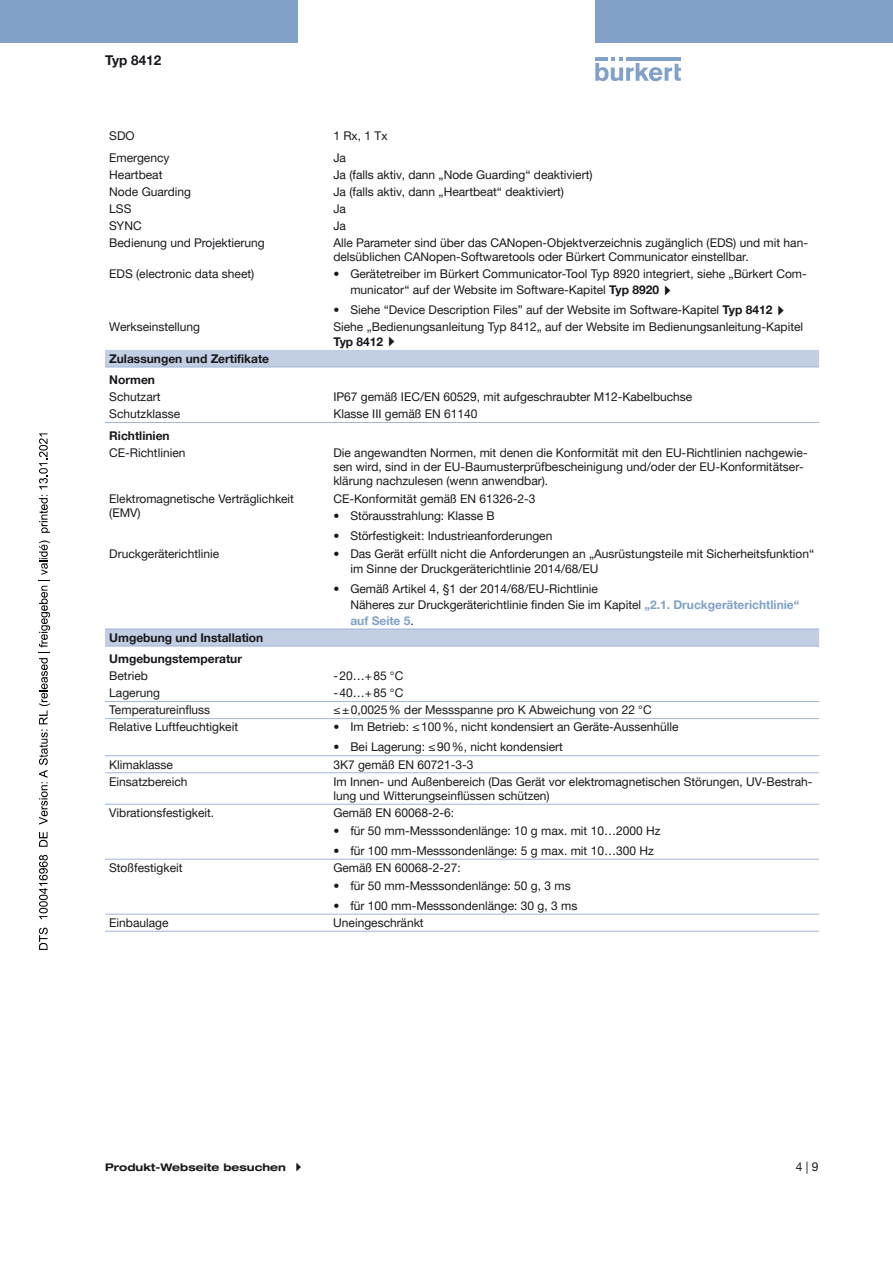
<style>
.page{position:relative;width:893px;height:1263px;background:#fff}
.page>*{position:absolute;margin:0;border:0;box-sizing:border-box;transform-origin:0 0}
.t1{font:700 13.5px "Helvetica Neue LTW1 G";color:#1a171c}
.t2{font:12px/14.4px "Helvetica Neue LTW1 G";color:#1a171c}
.t3{font:700 12px/21.3px "Helvetica Neue LTW1 G";color:#1a171c}
.t4{font:700 expanded 10.5px "Helvetica Neue LTW1 G";color:#1a171c}
.s1{font-weight:700}
.s2{font-weight:700;color:#81a1c8}
</style>
<div class="page">
<svg style="left:595px;top:57px;width:86px;height:24px"></svg>
<hr style="left:626px;top:57px;width:55px;height:4px;background:#81a1c8">
<div style="left:0;top:0;width:298px;height:42px;background:#81a1c8"></div>
<div style="left:595px;top:0;width:298px;height:42px;background:#81a1c8"></div>
<svg style="left:105px;top:350px;width:714px;height:296px"></svg>
<hr style="left:105px;top:804px;width:224px;height:1px;background:#a1b7d6">
<hr style="left:329px;top:804px;width:490px;height:1px;background:#a1b7d6">
<hr style="left:105px;top:859px;width:224px;height:1px;background:#a1b7d6">
<hr style="left:329px;top:859px;width:490px;height:1px;background:#a1b7d6">
<hr style="left:105px;top:931px;width:224px;height:1px;background:#a1b7d6">
<hr style="left:329px;top:931px;width:490px;height:1px;background:#a1b7d6">
<hr style="left:105px;top:367px;width:224px;height:1px;background:#a1b7d6">
<hr style="left:329px;top:367px;width:490px;height:1px;background:#a1b7d6">
<hr style="left:105px;top:701px;width:224px;height:1px;background:#a1b7d6">
<hr style="left:329px;top:701px;width:490px;height:1px;background:#a1b7d6">
<hr style="left:105px;top:755px;width:224px;height:1px;background:#a1b7d6">
<hr style="left:329px;top:755px;width:490px;height:1px;background:#a1b7d6">
<hr style="left:105px;top:718px;width:224px;height:1px;background:#a1b7d6">
<hr style="left:329px;top:718px;width:490px;height:1px;background:#a1b7d6">
<hr style="left:105px;top:914px;width:224px;height:1px;background:#a1b7d6">
<hr style="left:329px;top:914px;width:490px;height:1px;background:#a1b7d6">
<hr style="left:105px;top:422px;width:224px;height:1px;background:#a1b7d6">
<hr style="left:329px;top:422px;width:490px;height:1px;background:#a1b7d6">
<hr style="left:105px;top:629px;width:224px;height:1px;background:#a1b7d6">
<hr style="left:329px;top:629px;width:490px;height:1px;background:#a1b7d6">
<hr style="left:105px;top:646px;width:224px;height:1px;background:#a1b7d6">
<hr style="left:329px;top:646px;width:490px;height:1px;background:#a1b7d6">
<hr style="left:105px;top:772px;width:224px;height:1px;background:#a1b7d6">
<hr style="left:329px;top:772px;width:490px;height:1px;background:#a1b7d6">
<svg style="left:39px;top:927px;width:9px;height:23px"></svg>
<svg style="left:39px;top:855px;width:9px;height:64px"></svg>
<svg style="left:39px;top:832px;width:9px;height:15px"></svg>
<svg style="left:39px;top:540px;width:11px;height:285px"></svg>
<svg style="left:39px;top:495px;width:11px;height:38px"></svg>
<svg style="left:39px;top:433px;width:9px;height:56px"></svg>
<p class="t1" style="left:105px;top:52px;width:58px">Typ 8412</p>
<p class="t2" style="left:109px;top:129px;width:27px">SDO</p>
<p class="t2" style="left:333px;top:129px;width:56px">1 Rx, 1 Tx</p>
<p class="t2" style="left:109px;top:150px;width:62px">Emergency</p>
<p class="t2" style="left:333px;top:150px;width:14px">Ja</p>
<p class="t2" style="left:109px;top:167px;width:55px">Heartbeat</p>
<p class="t2" style="left:333px;top:167px;width:261px">Ja (falls aktiv, dann „Node Guarding“ deaktiviert)</p>
<p class="t2" style="left:109px;top:184px;width:83px">Node Guarding</p>
<p class="t2" style="left:333px;top:184px;width:232px">Ja (falls aktiv, dann „Heartbeat“ deaktiviert)</p>
<p class="t2" style="left:109px;top:201px;width:24px">LSS</p>
<p class="t2" style="left:333px;top:201px;width:14px">Ja</p>
<p class="t2" style="left:109px;top:218px;width:34px">SYNC</p>
<p class="t2" style="left:333px;top:218px;width:14px">Ja</p>
<p class="t2" style="left:109px;top:235px;width:157px">Bedienung und Projektierung</p>
<p class="t2" style="left:333px;top:235px;width:476px">Alle Parameter sind über das CANopen-Objektverzeichnis zugänglich (EDS) und mit han&shy;delsüblichen CANopen-Softwaretools oder Bürkert Communicator einstellbar.</p>
<p class="t2" style="left:109px;top:267px;width:147px">EDS (electronic data sheet)</p>
<p class="t2" style="left:350px;top:266px;width:458px;line-height:15.8px;text-indent:-17px">• Gerätetreiber im Bürkert Communicator-Tool Typ 8920 integriert, siehe „Bürkert Com&shy;municator“ auf der Website im Software-Kapitel <span class="s1">Typ 8920</span></p>
<p class="t2" style="left:333px;top:303px;width:441px">• Siehe “Device Description Files” auf der Website im Software-Kapitel <span class="s1">Typ 8412</span></p>
<p class="t2" style="left:109px;top:320px;width:92px">Werkseinstellung</p>
<p class="t2" style="left:333px;top:320px;width:471px">Siehe „Bedienungsanleitung Typ 8412„ auf der Website im Bedienungsanleitung-Kapitel</p>
<p class="t3" style="left:333px;top:331px;width:51px">Typ 8412</p>
<p class="t3" style="left:109px;top:348px;width:161px">Zulassungen und Zertifikate<br>Normen</p>
<p class="t2" style="left:109px;top:390px;width:53px">Schutzart</p>
<p class="t2" style="left:333px;top:390px;width:361px">IP67 gemäß IEC/EN 60529, mit aufgeschraubter M12-Kabelbuchse</p>
<p class="t2" style="left:109px;top:407px;width:72px">Schutzklasse</p>
<p class="t2" style="left:333px;top:407px;width:146px">Klasse III gemäß EN 61140</p>
<p class="t3" style="left:109px;top:425px;width:62px">Richtlinien</p>
<p class="t2" style="left:109px;top:445px;width:78px">CE-Richtlinien</p>
<p class="t2" style="left:333px;top:445px;width:476px">Die angewandten Normen, mit denen die Konformität mit den EU-Richtlinien nachgewie&shy;sen wird, sind in der EU-Baumusterprüfbescheinigung und/oder der EU-Konformitätser&shy;klärung nachzulesen (wenn anwendbar).</p>
<p class="t2" style="left:109px;top:491px;width:186px">Elektromagnetische Verträglichkeit (EMV)</p>
<p class="t2" style="left:333px;top:491px;width:204px">CE-Konformität gemäß EN 61326‑2‑3</p>
<p class="t2" style="left:333px;top:509px;width:163px">• Störausstrahlung: Klasse B</p>
<p class="t2" style="left:333px;top:529px;width:221px">• Störfestigkeit: Industrieanforderungen</p>
<p class="t2" style="left:109px;top:546px;width:112px">Druckgeräterichtlinie</p>
<p class="t2" style="left:350px;top:545px;width:465px;line-height:15.8px;text-indent:-17px">• Das Gerät erfüllt nicht die Anforderungen an „Ausrüstungsteile mit Sicherheitsfunktion“ im Sinne der Druckgeräterichtlinie 2014/68/EU</p>
<p class="t2" style="left:350px;top:581px;width:450px;line-height:15.8px;text-indent:-17px">• Gemäß Artikel 4, §1 der 2014/68/EU-Richtlinie<br>Näheres zur Druckgeräterichtlinie finden Sie im Kapitel <span class="s2">„2.1. Druckgeräterichtlinie“ auf Seite 5</span>.</p>
<p class="t3" style="left:109px;top:627px;width:156px">Umgebung und Installation<br>Umgebungstemperatur</p>
<p class="t2" style="left:109px;top:669px;width:40px">Betrieb</p>
<p class="t2" style="left:333px;top:669px;width:72px">-20…+85 °C</p>
<p class="t2" style="left:109px;top:686px;width:52px">Lagerung</p>
<p class="t2" style="left:333px;top:686px;width:72px">-40…+85 °C</p>
<p class="t2" style="left:109px;top:703px;width:103px">Temperatureinfluss</p>
<p class="t2" style="left:333px;top:703px;width:320px">≤±0,0025% der Messspanne pro K Abweichung von 22 °C</p>
<p class="t2" style="left:109px;top:720px;width:130px">Relative Luftfeuchtigkeit</p>
<p class="t2" style="left:333px;top:720px;width:347px">• Im Betrieb: ≤100%, nicht kondensiert an Geräte-Aussenhülle</p>
<p class="t2" style="left:333px;top:740px;width:231px">• Bei Lagerung: ≤90%, nicht kondensiert</p>
<p class="t2" style="left:109px;top:757px;width:65px">Klimaklasse</p>
<p class="t2" style="left:333px;top:757px;width:142px">3K7 gemäß EN 60721‑3‑3</p>
<p class="t2" style="left:109px;top:774px;width:80px">Einsatzbereich</p>
<p class="t2" style="left:333px;top:774px;width:481px">Im Innen- und Außenbereich (Das Gerät vor elektromagnetischen Störungen, UV-Bestrah&shy;lung und Witterungseinflüssen schützen)</p>
<p class="t2" style="left:109px;top:805px;width:107px">Vibrationsfestigkeit.</p>
<p class="t2" style="left:333px;top:805px;width:122px">Gemäß EN 60068‑2‑6:</p>
<p class="t2" style="left:333px;top:823px;width:329px">• für 50 mm-Messsondenlänge: 10 g max. mit 10…2000 Hz</p>
<p class="t2" style="left:333px;top:843px;width:322px">• für 100 mm-Messsondenlänge: 5 g max. mit 10…300 Hz</p>
<p class="t2" style="left:109px;top:860px;width:75px">Stoßfestigkeit</p>
<p class="t2" style="left:333px;top:860px;width:129px">Gemäß EN 60068‑2‑27:</p>
<p class="t2" style="left:333px;top:878px;width:239px">• für 50 mm-Messsondenlänge: 50 g, 3 ms</p>
<p class="t2" style="left:333px;top:898px;width:246px">• für 100 mm-Messsondenlänge: 30 g, 3 ms</p>
<p class="t2" style="left:109px;top:915px;width:61px">Einbaulage</p>
<p class="t2" style="left:333px;top:915px;width:92px">Uneingeschränkt</p>
<p class="t4" style="left:105px;top:1161px;width:182px">Produkt-Webseite besuchen</p>
<p class="t2" style="left:796px;top:1159px;width:24px">4 | 9</p>
</div>
